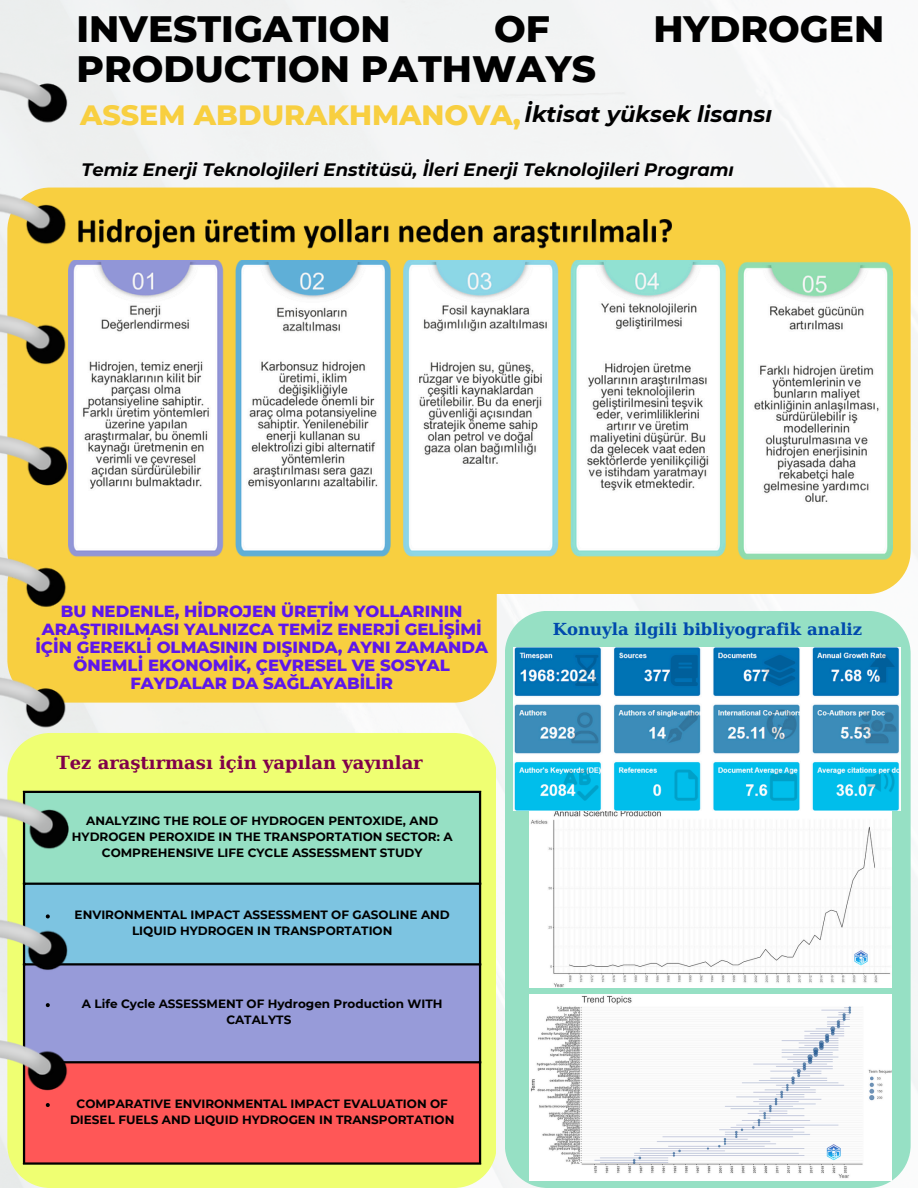
<style>
.page{position:relative;width:918px;height:1188px;background:#fff}
.page>*{position:absolute;margin:0;border:0;box-sizing:border-box;transform-origin:0 0}
.t1{font:800 37.5px "Montserrat";color:#000}
.t2{font:800 28.5px "Montserrat";color:#f8cf40}
.t3{font:italic 700 22.5px "Montserrat";color:#000}
.t4{font:italic 700 18px "Montserrat";color:#000}
.t5{font:700 18px "DejaVu Serif";color:#80004a}
.t6{font:800 16.5px/18px "Montserrat";color:#5e17eb;text-align:center}
.t7{font:700 16.5px "DejaVu Serif";color:#004aad}
.t8{font:700 12px/16px "Montserrat";color:#000;text-align:center}
</style>
<div class="page">
<div style="left:69px;top:594px;width:428px;height:109px;background:#f8cf40"></div>
<div style="left:69px;top:188px;width:842px;height:406px;background:#f8cf40"></div>
<img style="left:69px;top:201px;width:642px;height:55px">
<img style="left:69px;top:260px;width:823px;height:299px">
<div style="left:7px;top:733px;width:489px;height:455px;background:#efff72"></div>
<div style="left:24px;top:792px;width:456px;height:92px;background:#96e0c4"></div>
<div style="left:24px;top:883px;width:456px;height:82px;background:#7dc4e1"></div>
<div style="left:24px;top:964px;width:456px;height:99px;background:#979bd9"></div>
<div style="left:24px;top:1062px;width:456px;height:102px;background:#ff5757"></div>
<hr style="left:23px;top:793px;width:2px;height:369px;background:#000">
<hr style="left:479px;top:793px;width:2px;height:369px;background:#000">
<hr style="left:23px;top:791px;width:458px;height:2px;background:#000">
<hr style="left:23px;top:883px;width:458px;height:2px;background:#000">
<hr style="left:23px;top:963px;width:458px;height:2px;background:#000">
<hr style="left:23px;top:1061px;width:458px;height:2px;background:#000">
<hr style="left:23px;top:1162px;width:458px;height:3px;background:#000">
<svg style="left:505px;top:611px;width:406px;height:577px;background:#9ee1c8"></svg>
<img style="left:514px;top:648px;width:387px;height:163px">
<img style="left:530px;top:812px;width:362px;height:175px">
<img style="left:530px;top:995px;width:362px;height:185px">
<img style="left:0;top:72px;width:69px;height:1075px">
<p class="t1" style="left:76px;top:5px;width:316px">INVESTIGATION</p>
<p class="t1" style="left:494px;top:5px;width:57px">OF</p>
<p class="t1" style="left:653px;top:5px;width:232px">HYDROGEN</p>
<p class="t1" style="left:76px;top:46px;width:521px">PRODUCTION PATHWAYS</p>
<p class="t3" style="left:525px;top:101px;width:249px">İktisat yüksek lisansı</p>
<p class="t2" style="left:80px;top:98px;width:442px">ASSEM ABDURAKHMANOVA,</p>
<p class="t4" style="left:81px;top:159px;width:654px">Temiz Enerji Teknolojileri Enstitüsü, İleri Enerji Teknolojileri Programı</p>
<h3 class="t6" style="left:35px;top:603px;width:454px">BU NEDENLE, HİDROJEN ÜRETİM YOLLARININ ARAŞTIRILMASI YALNIZCA TEMİZ ENERJİ GELİŞİMİ İÇİN GEREKLİ OLMASININ DIŞINDA, AYNI ZAMANDA ÖNEMLİ EKONOMİK, ÇEVRESEL VE SOSYAL FAYDALAR DA SAĞLAYABİLİR</h3>
<p class="t5" style="left:56px;top:752px;width:368px">Tez araştırması için yapılan yayınlar</p>
<p class="t8" style="left:72px;top:812px;width:382px">ANALYZING THE ROLE OF HYDROGEN PENTOXIDE, AND<br>HYDROGEN PEROXIDE IN THE TRANSPORTATION SECTOR: A<br>COMPREHENSIVE LIFE CYCLE ASSESSMENT STUDY</p>
<h2 class="t8" style="left:75px;top:907px;width:377px">ENVIRONMENTAL IMPACT ASSESSMENT OF GASOLINE AND<br>LIQUID HYDROGEN IN TRANSPORTATION</h2>
<h3 class="t8" style="left:82px;top:996px;width:362px">A Life Cycle ASSESSMENT OF Hydrogen Production WITH<br>CATALYTS</h3>
<p class="t8" style="left:70px;top:1096px;width:386px">COMPARATIVE ENVIRONMENTAL IMPACT EVALUATION OF<br>DIESEL FUELS AND LIQUID HYDROGEN IN TRANSPORTATION</p>
<p class="t7" style="left:553px;top:620px;width:311px">Konuyla ilgili bibliyografik analiz</p>
</div>
